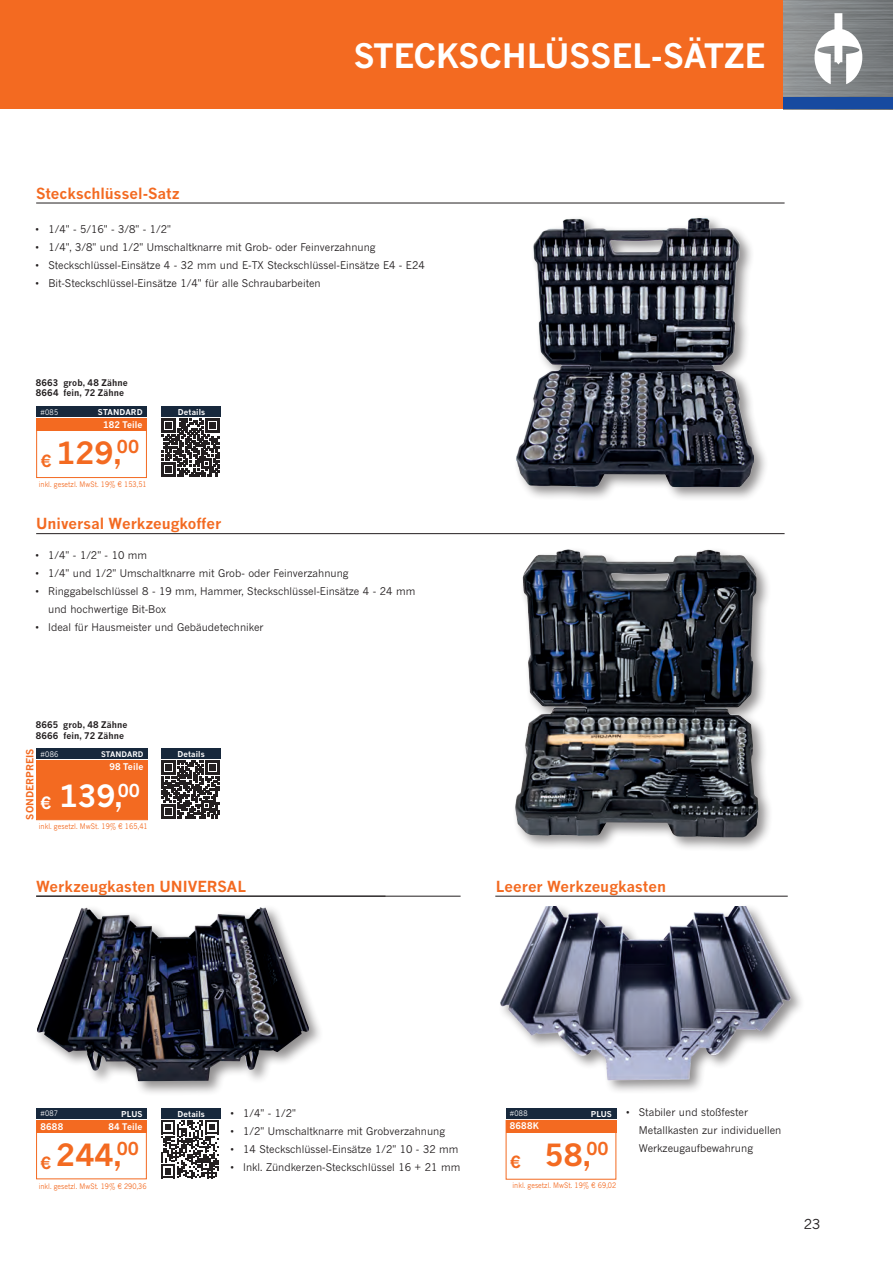
<style>
.page{position:relative;width:893px;height:1263px;background:#fff}
.page>*{position:absolute;margin:0;border:0;box-sizing:border-box;transform-origin:0 0}
.t1{font:700 33px "News Gothic MT Pro";color:#fff}
.Preisangabe_DE{font:700 30px "News Gothic MT Pro";color:#f36a21}
.Preisangabe_DE___Son{font:700 30px "News Gothic MT Pro";color:#fff}
.t2{font:700 16.65px "News Gothic MT Pro";color:#fff}
.t3{font:700 16.5px "News Gothic MT Pro";color:#f36a21}
.t4{font:700 15px "News Gothic MT Pro";color:#f36a21}
.t5{font:13.5px "News Gothic MT Pro";color:#231f20}
.t6{font:10.5px/18px "News Gothic MT Pro";color:#231f20;scale:.94 1}
.t7{font:700 9.75px "News Gothic MT Pro";color:#f36a21}
.t8{font:700 9.15px "News Gothic MT Pro";letter-spacing:.01em;color:#fff}
.t9{font:700 9px "News Gothic MT Pro";letter-spacing:.015em;color:#231f20}
.t10{font:700 9px "News Gothic MT Pro";letter-spacing:.01em;color:#fff}
.t11{font:700 7.95px "News Gothic MT Pro";letter-spacing:.005em;color:#fff}
.t12{font:7.65px "News Gothic MT Pro";letter-spacing:.01em;color:#f36a21;scale:.89 1}
.t13{font:700 7.65px "News Gothic MT Pro";letter-spacing:.005em;color:#fff}
.t14{font:7.65px "News Gothic MT Pro";color:#fff;scale:.89 1}
.t15{font:7.5px "News Gothic MT Pro";letter-spacing:.01em;color:#f36a21;scale:.89 1}
.t16{font:7.5px "News Gothic MT Pro";letter-spacing:.035em;color:#fff;scale:.89 1}
.t17{font:7.5px "News Gothic MT Pro";letter-spacing:.035em;color:#fff;scale:.88 1}
</style>
<div class="page">
<div style="left:0;top:0;width:893px;height:109px;background:#f36a21"></div>
<img style="left:784px;top:0;width:109px;height:97px">
<div style="left:784px;top:97px;width:109px;height:12px;background:#174aa0"></div>
<svg style="left:814px;top:13px;width:48px;height:71px;background:#bdbfc0"></svg>
<div style="left:513px;top:215px;width:256px;height:287px;background:#231f20;opacity:.5"></div>
<img style="left:516px;top:218px;width:237px;height:269px">
<div style="left:512px;top:546px;width:261px;height:307px;background:#231f20;opacity:.5"></div>
<img style="left:522px;top:549px;width:45px;height:44px">
<div style="left:34px;top:904px;width:290px;height:193px;background:#231f20;opacity:.5"></div>
<img style="left:37px;top:907px;width:272px;height:174px">
<div style="left:498px;top:903px;width:308px;height:191px;background:#231f20;opacity:.5"></div>
<img style="left:498px;top:906px;width:294px;height:176px">
<svg style="left:162px;top:419px;width:58px;height:58px"></svg>
<div style="left:162px;top:407px;width:59px;height:10px;background:#17283c"></div>
<svg style="left:161px;top:761px;width:58px;height:58px"></svg>
<div style="left:161px;top:748px;width:60px;height:11px;background:#17283c"></div>
<hr style="left:36px;top:203px;width:749px;height:1px;background:#231f20">
<hr style="left:36px;top:533px;width:749px;height:1px;background:#231f20">
<hr style="left:36px;top:896px;width:425px;height:1px;background:#231f20">
<hr style="left:495px;top:896px;width:293px;height:1px;background:#231f20">
<svg style="left:161px;top:1120px;width:58px;height:58px"></svg>
<div style="left:161px;top:1108px;width:60px;height:10px;background:#17283c"></div>
<div style="left:36px;top:418px;width:111px;height:60px;border:1px solid #f36a21"></div>
<div style="left:36px;top:418px;width:111px;height:12px;background:#f36a21"></div>
<div style="left:36px;top:407px;width:111px;height:10px;background:#17283c"></div>
<div style="left:36px;top:1120px;width:111px;height:59px;border:1px solid #f36a21"></div>
<div style="left:36px;top:1120px;width:111px;height:12px;background:#f36a21"></div>
<div style="left:36px;top:1108px;width:111px;height:10px;background:#17283c"></div>
<div style="left:506px;top:1120px;width:110px;height:12px;background:#f36a21"></div>
<div style="left:506px;top:1108px;width:110px;height:10px;background:#17283c"></div>
<div style="left:36px;top:760px;width:112px;height:60px;background:#f36a21;border:1px solid #f36a21"></div>
<div style="left:36px;top:760px;width:112px;height:12px;background:#f36a21"></div>
<div style="left:36px;top:748px;width:112px;height:11px;background:#17283c"></div>
<p class="t4" style="left:36px;top:184px;width:145px">Steckschlüssel-Satz</p>
<p class="t1" style="left:354px;top:35px;width:413px">STECKSCHLÜSSEL-SÄTZE</p>
<p class="t6" style="left:36px;top:220px;width:146px">• 1/4" - 5/16" - 3/8" - 1/2"</p>
<p class="t6" style="left:36px;top:238px;width:363px">• 1/4", 3/8" und 1/2" Umschaltknarre mit Grob- oder Feinverzahnung</p>
<p class="t6" style="left:36px;top:256px;width:415px">• Steckschlüssel-Einsätze 4 - 32 mm und E-TX Steckschlüssel-Einsätze E4 - E24</p>
<p class="t6" style="left:36px;top:274px;width:305px">• Bit-Steckschlüssel-Einsätze 1/4" für alle Schraubarbeiten</p>
<p class="t9" style="left:36px;top:377px;width:93px">8663 grob, 48 Zähne</p>
<p class="t9" style="left:36px;top:388px;width:90px">8664 fein, 72 Zähne</p>
<p class="t16" style="left:41px;top:407px;width:21px">#085</p>
<p class="t11" style="left:98px;top:407px;width:46px">STANDARD</p>
<p class="Preisangabe_DE" style="left:56px;top:435px;width:84px">129,<sup>00</sup></p>
<p class="t10" style="left:103px;top:419px;width:41px">182 Teile</p>
<p class="t3" style="left:41px;top:451px;width:12px">€</p>
<p class="t15" style="left:39px;top:479px;width:123px">inkl. gesetzl. MwSt. 19% € 153,51</p>
<p class="t11" style="left:178px;top:407px;width:29px">Details</p>
<p class="t4" style="left:36px;top:515px;width:186px">Universal Werkzeugkoffer</p>
<p class="t6" style="left:36px;top:545px;width:120px">• 1/4" - 1/2" - 10 mm</p>
<p class="t6" style="left:36px;top:563px;width:335px">• 1/4" und 1/2" Umschaltknarre mit Grob- oder Feinverzahnung</p>
<p class="t6" style="left:48px;top:581px;width:392px;text-indent:-13px">• Ringgabelschlüssel 8 - 19 mm, Hammer, Steckschlüssel-Einsätze 4 - 24 mm und hochwertige Bit-Box</p>
<p class="t6" style="left:36px;top:617px;width:244px">• Ideal für Hausmeister und Gebäudetechniker</p>
<p class="t9" style="left:36px;top:719px;width:93px">8665 grob, 48 Zähne</p>
<p class="t9" style="left:36px;top:730px;width:90px">8666 fein, 72 Zähne</p>
<p class="t7" style="left:24px;top:820px;width:72px;rotate:-90deg">SONDERPREIS</p>
<p class="t14" style="left:40px;top:749px;width:22px">#086</p>
<p class="t13" style="left:101px;top:749px;width:44px">STANDARD</p>
<p class="Preisangabe_DE___Son" style="left:59px;top:777px;width:82px">139,<sup>00</sup></p>
<p class="t8" style="left:109px;top:761px;width:36px">98 Teile</p>
<p class="t2" style="left:41px;top:793px;width:12px">€</p>
<p class="t12" style="left:39px;top:822px;width:124px">inkl. gesetzl. MwSt. 19% € 165,41</p>
<p class="t11" style="left:177px;top:749px;width:29px">Details</p>
<p class="t4" style="left:36px;top:877px;width:211px">Werkzeugkasten UNIVERSAL</p>
<p class="t4" style="left:496px;top:877px;width:172px">Leerer Werkzeugkasten</p>
<p class="t16" style="left:40px;top:1109px;width:21px">#087</p>
<p class="t11" style="left:121px;top:1109px;width:23px">PLUS</p>
<p class="Preisangabe_DE" style="left:56px;top:1137px;width:84px">244,<sup>00</sup></p>
<p class="t10" style="left:40px;top:1121px;width:24px">8688</p>
<p class="t10" style="left:108px;top:1121px;width:36px">84 Teile</p>
<p class="t3" style="left:41px;top:1152px;width:12px">€</p>
<p class="t15" style="left:39px;top:1181px;width:123px">inkl. gesetzl. MwSt. 19% € 290,36</p>
<p class="t11" style="left:178px;top:1109px;width:29px">Details</p>
<p class="t6" style="left:230px;top:1104px;width:71px">• 1/4" - 1/2"</p>
<p class="t6" style="left:230px;top:1122px;width:230px">• 1/2" Umschaltknarre mit Grobverzahnung</p>
<p class="t6" style="left:230px;top:1140px;width:244px">• 14 Steckschlüssel-Einsätze 1/2" 10 - 32 mm</p>
<p class="t6" style="left:230px;top:1158px;width:246px">• Inkl. Zündkerzen-Steckschlüssel 16 + 21 mm</p>
<p class="t17" style="left:510px;top:1109px;width:21px">#088</p>
<p class="t11" style="left:591px;top:1109px;width:23px">PLUS</p>
<p class="Preisangabe_DE" style="left:545px;top:1137px;width:65px">58,<sup>00</sup></p>
<p class="t10" style="left:510px;top:1121px;width:31px">8688K</p>
<p class="t3" style="left:510px;top:1152px;width:12px">€</p>
<p class="t15" style="left:512px;top:1181px;width:118px">inkl. gesetzl. MwSt. 19% € 69,02</p>
<p class="t6" style="left:639px;top:1103px;width:153px;text-indent:-13px">• Stabiler und stoßfester<br>Metallkasten zur individuellen<br>Werkzeugaufbewahrung</p>
<p class="t5" style="left:804px;top:1216px;width:18px">23</p>
</div>
